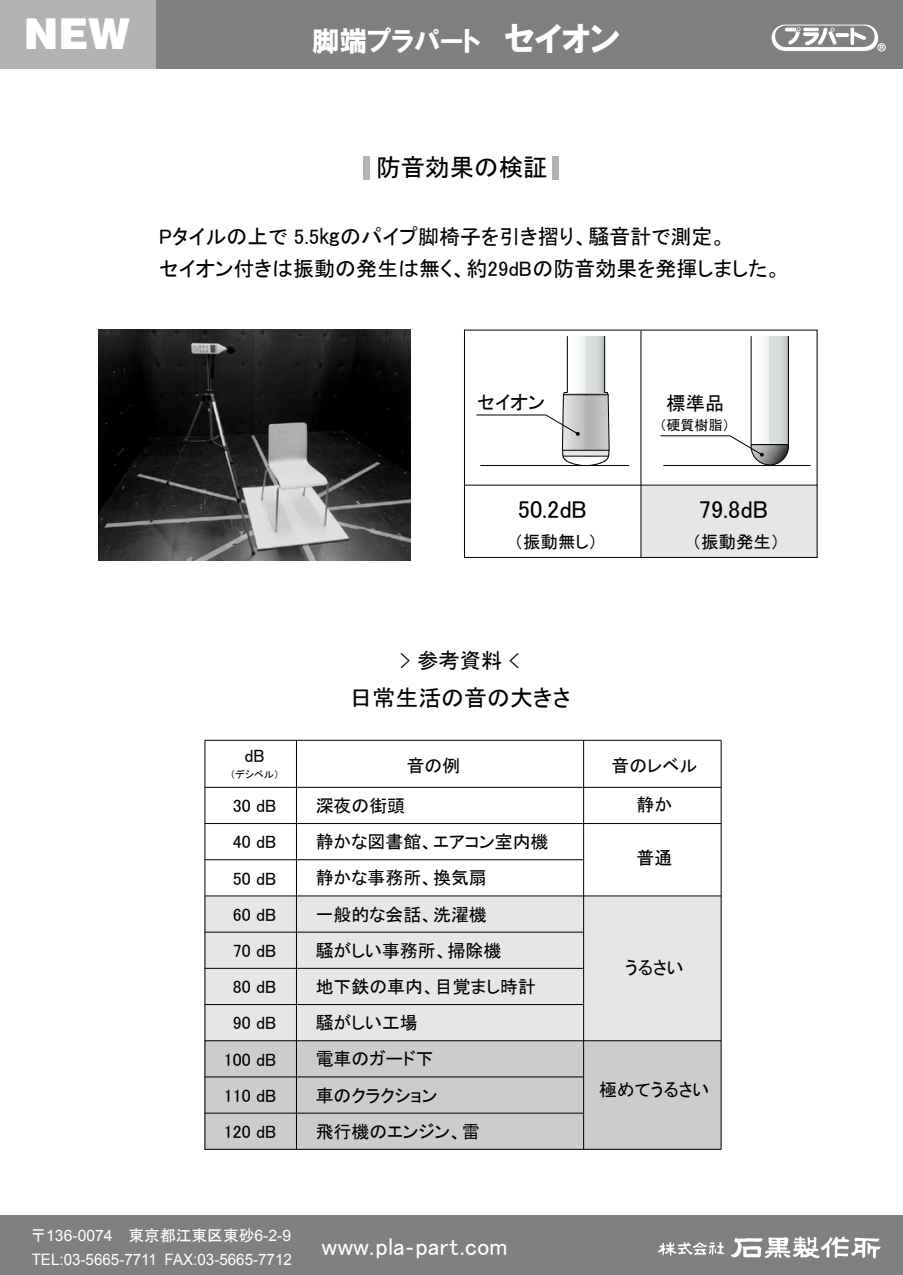
<style>
.page{position:relative;width:903px;height:1275px;background:#fff}
.page>*{position:absolute;margin:0;border:0;box-sizing:border-box;transform-origin:0 0}
.t1{font:900 42.7px "Swiss 721 BT";color:#fff}
.t2{font:28px "HGP Soei Kakugothic UB";color:#fff}
.t3{font:24.68px "MS P Gothic";color:#fff}
.t4{font:24.5px "MS P Gothic";color:#000}
.t5{font:22.93px "MS P Gothic";color:#000}
.t6{font:21.18px "MS P Gothic";color:#000}
.t7{font:21px/31.5px "MS P Gothic";color:#000}
.t8{font:19.25px "MS P Gothic";color:#000}
.t9{font:17.85px/36.2px "MS P Gothic";color:#000}
.t10{font:17.5px "MS P Gothic";color:#000}
.t11{font:15.75px "Arial";color:#fff;scale:.96 1}
.t12{font:15.75px "Arial";color:#fff}
.t13{font:14px "MS P Gothic";color:#000}
.t14{font:10.15px "MS P Gothic";color:#000}
.s1{font-size:35px}
.s2{font-family:"MS Gothic"}
</style>
<div class="page">
<div style="left:205px;top:896px;width:516px;height:145px;background:#e6e6e6"></div>
<div style="left:205px;top:1041px;width:516px;height:108px;background:#ccc"></div>
<hr style="left:205px;top:787px;width:516px;height:1px;background:#000">
<hr style="left:205px;top:740px;width:516px;height:1px;background:#000">
<hr style="left:205px;top:823px;width:516px;height:1px;background:#000">
<hr style="left:205px;top:859px;width:379px;height:1px;background:#000">
<hr style="left:205px;top:896px;width:516px;height:1px;background:#000">
<hr style="left:205px;top:932px;width:379px;height:1px;background:#000">
<hr style="left:205px;top:968px;width:379px;height:1px;background:#000">
<hr style="left:205px;top:1004px;width:379px;height:1px;background:#000">
<hr style="left:205px;top:1040px;width:516px;height:1px;background:#000">
<hr style="left:205px;top:1076px;width:378px;height:1px;background:#000">
<hr style="left:205px;top:1113px;width:378px;height:1px;background:#000">
<hr style="left:205px;top:1149px;width:516px;height:1px;background:#000">
<hr style="left:296px;top:740px;width:1px;height:409px;background:#000">
<hr style="left:583px;top:740px;width:1px;height:409px;background:#000">
<hr style="left:721px;top:740px;width:1px;height:409px;background:#000">
<hr style="left:205px;top:740px;width:1px;height:409px;background:#000">
<div style="left:641px;top:486px;width:176px;height:71px;background:#e6e6e6"></div>
<div style="left:363px;top:157px;width:7px;height:23px;background:#b3b3b3"></div>
<div style="left:553px;top:157px;width:6px;height:23px;background:#b3b3b3"></div>
<svg style="left:464px;top:329px;width:354px;height:157px"></svg>
<div style="left:464px;top:485px;width:353px;height:73px;border:1px solid #000"></div>
<hr style="left:641px;top:331px;width:1px;height:227px;background:#000">
<img style="left:99px;top:330px;width:312px;height:230px">
<hr style="left:464px;top:330px;width:1px;height:227px;background:#000">
<img style="left:278px;top:425px;width:19px;height:9px">
<svg style="left:476px;top:392px;width:134px;height:74px"></svg>
<svg style="left:660px;top:336px;width:129px;height:130px"></svg>
<div style="left:0;top:1215px;width:903px;height:60px;background:#808080"></div>
<svg style="left:658px;top:1242px;width:66px;height:14px"></svg>
<svg style="left:730px;top:1236px;width:151px;height:23px"></svg>
<div style="left:0;top:0;width:903px;height:69px;background:#808080"></div>
<div style="left:878px;top:44px;width:7px;height:7px;border:1px solid #fff;border-radius:50%"></div>
<svg style="left:771px;top:25px;width:113px;height:26px"></svg>
<div style="left:0;top:0;width:155px;height:69px;background:#b3b3b3"></div>
<h1 class="t1" style="left:24px;top:8px;width:108px">NEW</h1>
<h2 class="t2" style="left:312px;top:26px;width:309px">脚端プラパート <span class="s1">セイオン</span></h2>
<h3 class="t4" style="left:376px;top:155px;width:173px">防音効果の検証</h3>
<p class="t7" style="left:159px;top:221px;width:624px">Pタイルの上で 5.5㎏のパイプ脚椅子を引き摺り、騒音計で測定。<br>セイオン付きは振動の発生は無く、約29dBの防音効果を発揮しました。</p>
<p class="t8" style="left:477px;top:392px;width:70px">セイオン</p>
<p class="t8" style="left:667px;top:393px;width:59px">標準品</p>
<p class="t13" style="left:660px;top:418px;width:71px">（硬質樹脂）</p>
<h3 class="t4" style="left:518px;top:497px;width:71px">50.2dB</h3>
<h3 class="t4" style="left:699px;top:497px;width:71px">79.8dB</h3>
<p class="t10" style="left:514px;top:533px;width:85px">（振動無し）</p>
<p class="t10" style="left:692px;top:533px;width:89px">（振動発生）</p>
<p class="t6" style="left:400px;top:650px;width:121px">&gt; 参考資料 &lt;</p>
<p class="t9" style="left:245px;top:738px;width:22px">dB</p>
<p class="t14" style="left:230px;top:769px;width:51px">（デシベル）</p>
<p class="t9" style="left:233px;top:787px;width:45px">30 dB</p>
<p class="t9" style="left:224px;top:824px;width:54px;text-align:center">40 dB<br>50 dB<br>60 dB<br>70 dB<br>80 dB<br>90 dB<br>100 dB<br>110 dB<br>120 dB</p>
<p class="t5" style="left:349px;top:687px;width:222px">日常生活の音の大きさ</p>
<p class="t9" style="left:407px;top:747px;width:55px">音の例</p>
<p class="t9" style="left:611px;top:747px;width:87px">音のレベル</p>
<p class="t9" style="left:316px;top:787px;width:91px">深夜の街頭</p>
<p class="t9" style="left:316px;top:824px;width:234px">静かな図書館、エアコン室内機静かな事務所、換気扇<br>一般的な会話、洗濯機<br>騒がしい事務所、掃除機<br>地下鉄の車内、目覚まし時計騒がしい工場<br>電車のガード下<br>車のクラクション<br>飛行機のエンジン、雷</p>
<p class="t9" style="left:636px;top:787px;width:37px">静か</p>
<p class="t9" style="left:636px;top:840px;width:37px">普通</p>
<p class="t9" style="left:625px;top:949px;width:60px">うるさい</p>
<p class="t9" style="left:599px;top:1071px;width:112px">極めてうるさい</p>
<p class="t12" style="left:30px;top:1226px;width:262px"><span class="s2">〒</span>136-0074<span class="s2">　東京都江東区東砂</span>6-2-9</p>
<p class="t11" style="left:32px;top:1249px;width:272px">TEL:03-5665-7711 FAX:03-5665-7712</p>
<h3 class="t3" style="left:321px;top:1233px;width:188px">www.pla‐part.com</h3>
</div>
